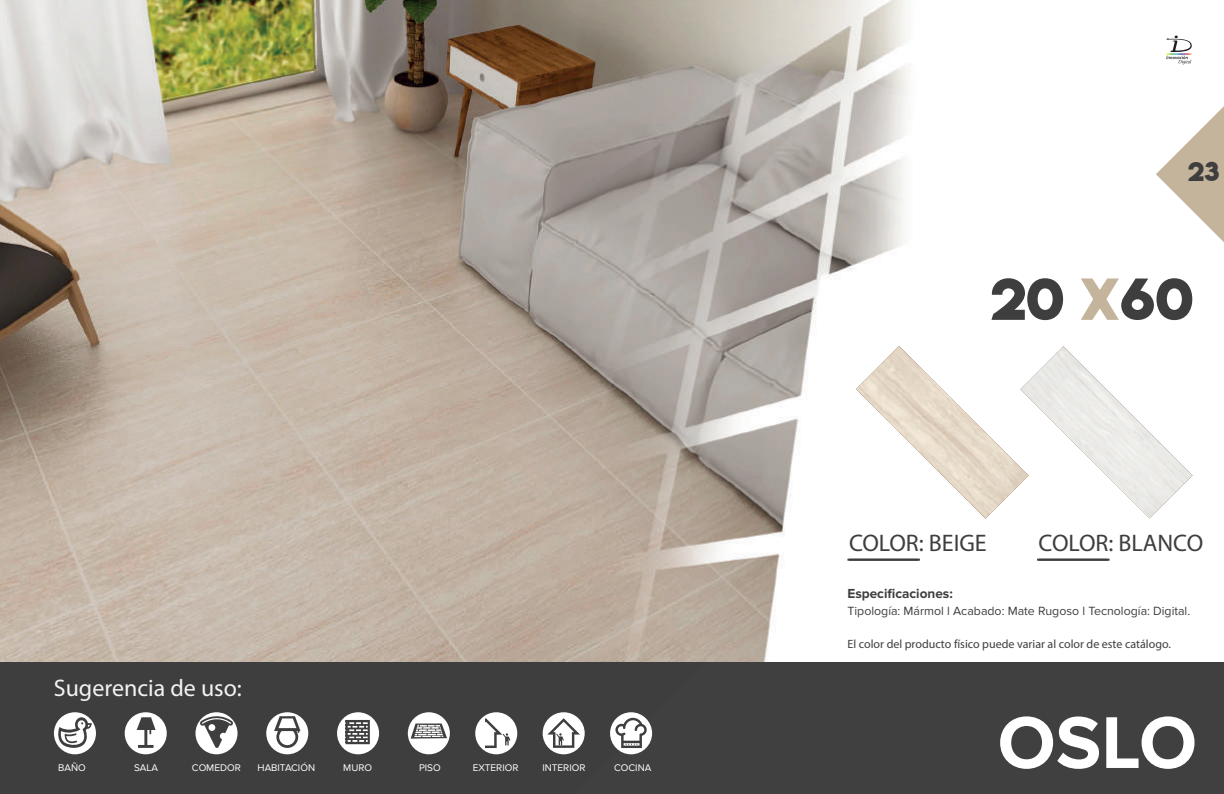
<style>
.page{position:relative;width:1224px;height:794px;background:#fff}
.page>*{position:absolute;margin:0;border:0;box-sizing:border-box;transform-origin:0 0}
.t1{font:700 76px "Proxima Nova";color:#fff}
.t2{font:52.6px "Lemon Milkbold";color:#3e3e3f}
.t3{font:24px "Myriad Pro";color:#3e3e3f}
.t4{font:24px "Myriad Pro";color:#f2f3f4}
.t5{font:24px "Lemon Milkbold";color:#3e3e3f}
.t6{font:700 13.6px "Proxima Nova";color:#3e3e3f}
.t7{font:12.4px "Proxima Nova";color:#3e3e3f}
.t8{font:12px "Myriad Pro";color:#3e3e3f}
.t9{font:10px "Proxima Nova";color:#fff}
.s1{color:#c3b49b}
</style>
<div class="page">
<img style="left:0;top:0;width:920px;height:662px">
<div style="left:0;top:662px;width:1224px;height:132px;background:#3e3e3f"></div>
<div style="left:54px;top:712px;width:42px;height:42px;background:#fff;border-radius:50%"></div>
<div style="left:125px;top:712px;width:42px;height:42px;background:#fff;border-radius:50%"></div>
<svg style="left:195px;top:712px;width:43px;height:42px"></svg>
<div style="left:266px;top:712px;width:42px;height:42px;background:#fff;border-radius:50%"></div>
<div style="left:337px;top:712px;width:42px;height:42px;background:#fff;border-radius:50%"></div>
<div style="left:408px;top:712px;width:42px;height:42px;background:#fff;border-radius:50%"></div>
<div style="left:475px;top:712px;width:42px;height:42px;background:#fff;border-radius:50%"></div>
<div style="left:543px;top:712px;width:42px;height:42px;background:#fff;border-radius:50%"></div>
<div style="left:610px;top:712px;width:42px;height:42px;background:#fff;border-radius:50%"></div>
<svg style="left:57px;top:717px;width:35px;height:31px"></svg>
<svg style="left:137px;top:717px;width:19px;height:31px"></svg>
<svg style="left:200px;top:715px;width:33px;height:33px"></svg>
<svg style="left:274px;top:716px;width:27px;height:32px"></svg>
<svg style="left:346px;top:720px;width:24px;height:24px"></svg>
<svg style="left:411px;top:723px;width:36px;height:15px"></svg>
<svg style="left:486px;top:718px;width:24px;height:30px"></svg>
<svg style="left:547px;top:718px;width:33px;height:30px"></svg>
<svg style="left:615px;top:718px;width:32px;height:30px"></svg>
<svg style="left:1166px;top:36px;width:26px;height:28px"></svg>
<svg style="left:1166px;top:53px;width:26px;height:2px"></svg>
<svg style="left:1156px;top:106px;width:68px;height:136px"></svg>
<hr style="left:849px;top:558px;width:71px;height:2px;background:#3e3e3f">
<hr style="left:847px;top:558px;width:71px;height:2px;background:#3e3e3f">
<hr style="left:1039px;top:558px;width:71px;height:2px;background:#3e3e3f">
<hr style="left:1037px;top:558px;width:71px;height:2px;background:#3e3e3f">
<img style="left:1029px;top:346px;width:164px;height:172px">
<img style="left:856px;top:346px;width:173px;height:173px">
<h3 class="t4" style="left:54px;top:673px;width:189px">Sugerencia de uso:</h3>
<p class="t9" style="left:58px;top:762px;width:29px">BAÑO</p>
<p class="t9" style="left:134px;top:762px;width:26px">SALA</p>
<p class="t9" style="left:192px;top:762px;width:50px">COMEDOR</p>
<p class="t9" style="left:258px;top:762px;width:59px">HABITACIÓN</p>
<p class="t9" style="left:343px;top:762px;width:30px">MURO</p>
<p class="t9" style="left:419px;top:762px;width:23px">PISO</p>
<p class="t9" style="left:473px;top:762px;width:47px">EXTERIOR</p>
<p class="t9" style="left:542px;top:762px;width:45px">INTERIOR</p>
<p class="t9" style="left:614px;top:762px;width:39px">COCINA</p>
<h3 class="t5" style="left:1188px;top:155px;width:33px">23</h3>
<h2 class="t2" style="left:990px;top:261px;width:205px">20 <span class="s1">x</span>60</h2>
<h3 class="t3" style="left:849px;top:528px;width:139px">COLOR: BEIGE</h3>
<h3 class="t3" style="left:1039px;top:528px;width:166px">COLOR: BLANCO</h3>
<p class="t6" style="left:847px;top:586px;width:107px">Especificaciones:</p>
<p class="t7" style="left:847px;top:603px;width:344px">Tipología: Mármol l Acabado: Mate Rugoso l Tecnología: Digital.</p>
<p class="t8" style="left:848px;top:637px;width:325px">El color del producto físico puede variar al color de este catálogo.</p>
<h1 class="t1" style="left:998px;top:699px;width:201px">OSLO</h1>
</div>
